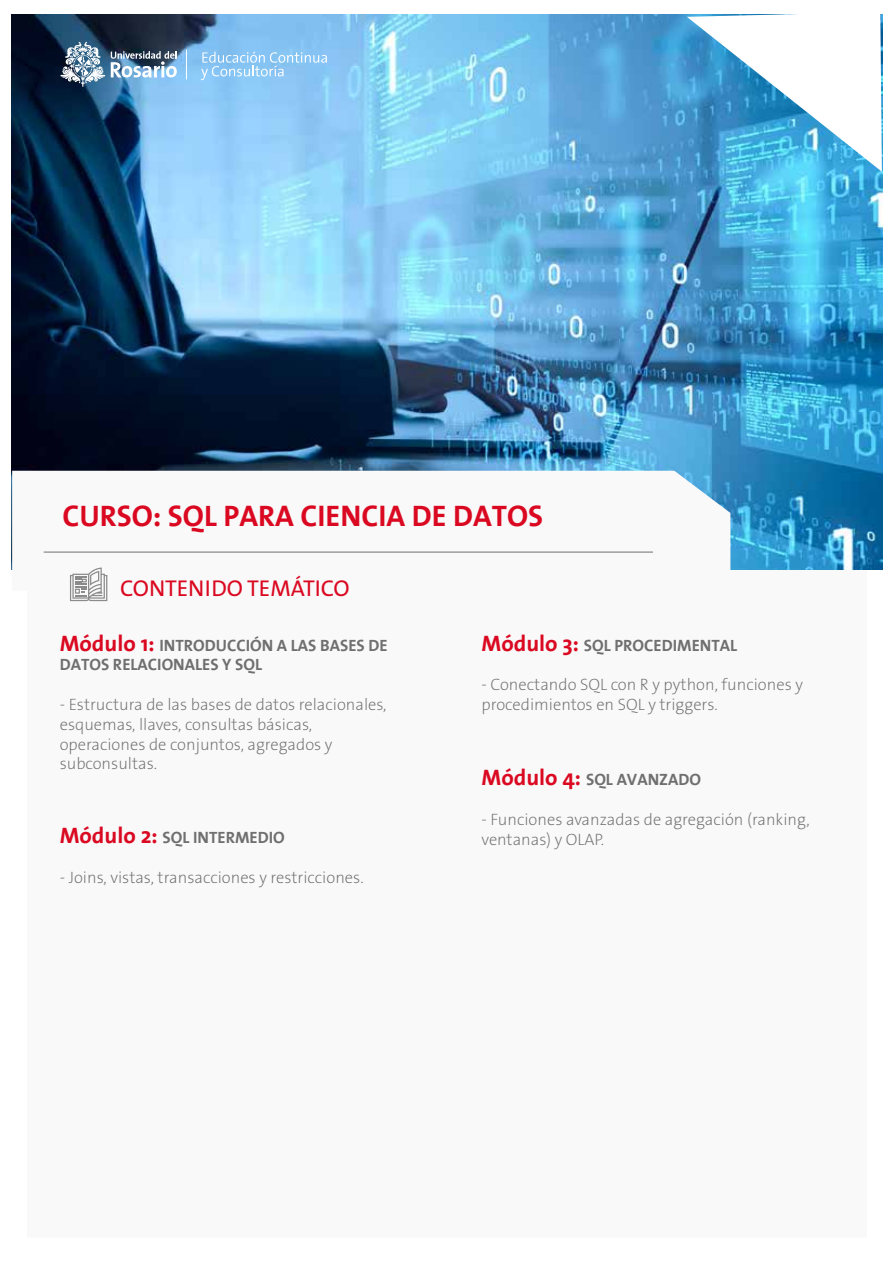
<style>
.page{position:relative;width:893px;height:1263px;background:#fff}
.page>*{position:absolute;margin:0;border:0;box-sizing:border-box;transform-origin:0 0}
.t1{font:700 30px "The Sans";color:#da0921}
.t2{font:22.95px "The Sans";color:#da0921}
.t3{font:200 16.5px/19.8px "The Sans B2";color:#706f6f}
.t4{font:700 16.5px/19.8px "The Sans";color:#706f6f}
.s1{font-size:22.5px;color:#da0921}
</style>
<div class="page">
<img style="left:12px;top:15px;width:870px;height:555px">
<svg style="left:687px;top:14px;width:195px;height:158px"></svg>
<svg style="left:12px;top:471px;width:718px;height:120px"></svg>
<hr style="left:44px;top:552px;width:609px;height:1px;background:#706f6f">
<svg style="left:70px;top:567px;width:37px;height:34px"></svg>
<svg style="left:111px;top:51px;width:66px;height:26px"></svg>
<svg style="left:60px;top:42px;width:45px;height:45px;background:#718aa0"></svg>
<svg style="left:201px;top:52px;width:126px;height:28px;background:#99ccf4"></svg>
<h1 class="t1" style="left:62px;top:491px;width:482px">CURSO: SQL PARA CIENCIA DE DATOS</h1>
<h2 class="t2" style="left:120px;top:569px;width:231px">CONTENIDO TEMÁTICO</h2>
<p class="t4" style="left:60px;top:635px;width:329px"><span class="s1">Módulo 1:</span> INTRODUCCIÓN A LAS BASES DE<br>DATOS RELACIONALES Y SQL</p>
<p class="t3" style="left:60px;top:695px;width:328px">- Estructura de las bases de datos relacionales, esquemas, llaves, consultas básicas, operaciones de conjuntos, agregados y subconsultas.</p>
<p class="t4" style="left:482px;top:635px;width:257px"><span class="s1">Módulo 3:</span> SQL PROCEDIMENTAL</p>
<p class="t3" style="left:481px;top:675px;width:323px">- Conectando SQL con R y python, funciones y procedimientos en SQL y triggers.</p>
<p class="t4" style="left:482px;top:769px;width:221px"><span class="s1">Módulo 4:</span> SQL AVANZADO</p>
<p class="t3" style="left:482px;top:810px;width:330px">- Funciones avanzadas de agregación (ranking,</p>
<p class="t4" style="left:60px;top:827px;width:227px"><span class="s1">Módulo 2:</span> SQL INTERMEDIO</p>
<p class="t3" style="left:482px;top:830px;width:124px">ventanas) y OLAP.</p>
<p class="t3" style="left:60px;top:868px;width:305px">- Joins, vistas, transacciones y restricciones.</p>
</div>
